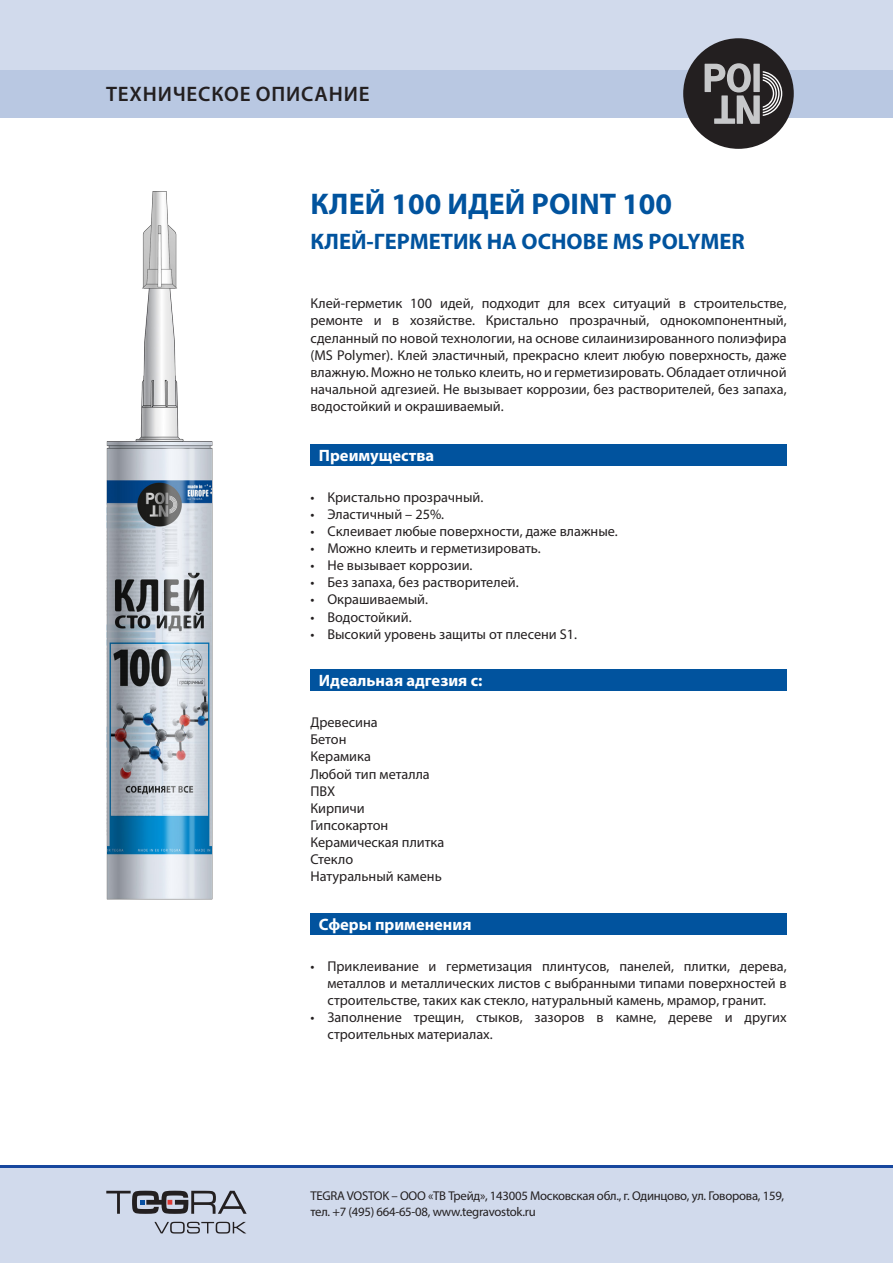
<style>
.page{position:relative;width:893px;height:1263px;background:#fff}
.page>*{position:absolute;margin:0;border:0;box-sizing:border-box;transform-origin:0 0}
.Pavadinimas{font:700 30px "Myriad Pro";color:#01539e}
.Pavadinimas-2{font:700 22.5px "Myriad Pro";color:#01539e}
.t1{font:600 21px "Myriad Pro";letter-spacing:.04em;color:#231f20}
.t2{font:700 16.5px "Myriad Pro";color:#fff}
.Tekstas_paprastas{font:14.25px/17.1px "Myriad Pro";color:#231f20;text-align:justify}
.t3{font:12.75px/15.3px "Myriad Pro";letter-spacing:-.02em;color:#231f20}
</style>
<div class="page">
<div style="left:0;top:0;width:893px;height:118px;background:#d1daec"></div>
<div style="left:0;top:70px;width:893px;height:48px;background:#b9c8e2"></div>
<div style="left:0;top:1165px;width:893px;height:98px;background:#d1daec"></div>
<hr style="left:0;top:1165px;width:893px;height:2px;background:#17479e">
<div style="left:683px;top:38px;width:111px;height:111px;background:#231f20;border-radius:50%"></div>
<svg style="left:705px;top:63px;width:77px;height:61px"></svg>
<svg style="left:106px;top:1191px;width:141px;height:23px"></svg>
<svg style="left:154px;top:1222px;width:92px;height:11px"></svg>
<div style="left:310px;top:444px;width:477px;height:22px;background:#01539e"></div>
<div style="left:310px;top:913px;width:477px;height:22px;background:#01539e"></div>
<div style="left:310px;top:670px;width:477px;height:21px;background:#01539e"></div>
<img style="left:106px;top:191px;width:107px;height:708px">
<h3 class="t1" style="left:106px;top:81px;width:265px">ТЕХНИЧЕСКОЕ ОПИСАНИЕ</h3>
<p class="Pavadinimas" style="left:310px;top:184px;width:363px">КЛЕЙ 100 ИДЕЙ POINT 100</p>
<p class="Pavadinimas-2" style="left:310px;top:227px;width:436px">КЛЕЙ-ГЕРМЕТИК НА ОСНОВЕ MS POLYMER</p>
<p class="Tekstas_paprastas" style="left:310px;top:295px;width:478px">Клей-герметик 100 идей, подходит для всех ситуаций в строительстве, ремонте и в хозяйстве. Кристально прозрачный, однокомпонентный, сделанный по новой технологии, на основе силаинизированного полиэфира (MS Polymer). Клей эластичный, прекрасно клеит любую поверхность, даже влажную. Можно не только клеить, но и герметизировать. Обладает отличной начальной адгезией. Не вызывает коррозии, без растворителей, без запаха, водостойкий и окрашиваемый.</p>
<p class="t2" style="left:319px;top:445px;width:117px">Преимущества</p>
<p class="Tekstas_paprastas" style="left:310px;top:488px;width:174px">• Кристально прозрачный.</p>
<p class="Tekstas_paprastas" style="left:310px;top:505px;width:135px">• Эластичный – 25%.</p>
<p class="Tekstas_paprastas" style="left:310px;top:522px;width:309px">• Склеивает любые поверхности, даже влажные.</p>
<p class="Tekstas_paprastas" style="left:310px;top:540px;width:232px">• Можно клеить и герметизировать.</p>
<p class="Tekstas_paprastas" style="left:310px;top:557px;width:164px">• Не вызывает коррозии.</p>
<p class="Tekstas_paprastas" style="left:310px;top:574px;width:210px">• Без запаха, без растворителей.</p>
<p class="Tekstas_paprastas" style="left:310px;top:591px;width:119px">• Окрашиваемый.</p>
<p class="Tekstas_paprastas" style="left:310px;top:608px;width:103px">• Водостойкий.</p>
<p class="Tekstas_paprastas" style="left:310px;top:625px;width:268px">• Высокий уровень защиты от плесени S1.</p>
<p class="t2" style="left:319px;top:670px;width:165px">Идеальная адгезия с:</p>
<p class="Tekstas_paprastas" style="left:310px;top:714px;width:69px">Древесина</p>
<p class="Tekstas_paprastas" style="left:310px;top:731px;width:38px">Бетон</p>
<p class="Tekstas_paprastas" style="left:310px;top:748px;width:62px">Керамика</p>
<p class="Tekstas_paprastas" style="left:310px;top:765px;width:121px">Любой тип металла</p>
<p class="Tekstas_paprastas" style="left:310px;top:782px;width:26px">ПВХ</p>
<p class="Tekstas_paprastas" style="left:310px;top:799px;width:56px">Кирпичи</p>
<p class="Tekstas_paprastas" style="left:310px;top:816px;width:79px">Гипсокартон</p>
<p class="Tekstas_paprastas" style="left:310px;top:833px;width:135px">Керамическая плитка</p>
<p class="Tekstas_paprastas" style="left:310px;top:850px;width:44px">Стекло</p>
<p class="Tekstas_paprastas" style="left:310px;top:867px;width:133px">Натуральный камень</p>
<p class="t2" style="left:319px;top:914px;width:154px">Сферы применения</p>
<p class="Tekstas_paprastas" style="left:327px;top:957px;width:461px;text-indent:-17px">• Приклеивание и герметизация плинтусов, панелей, плитки, дерева, металлов и металлических листов с выбранными типами поверхностей в строительстве, таких как стекло, натуральный камень, мрамор, гранит.</p>
<p class="Tekstas_paprastas" style="left:327px;top:1009px;width:461px;text-indent:-17px">• Заполнение трещин, стыков, зазоров в камне, дереве и других строительных материалах.</p>
<p class="t3" style="left:310px;top:1188px;width:475px">TEGRA VOSTOK – OOO «ТВ Трейд», 143005 Московская обл., г. Одинцово, ул. Говорова, 159, тел. +7 (495) 664-65-08, www.tegravostok.ru</p>
</div>
